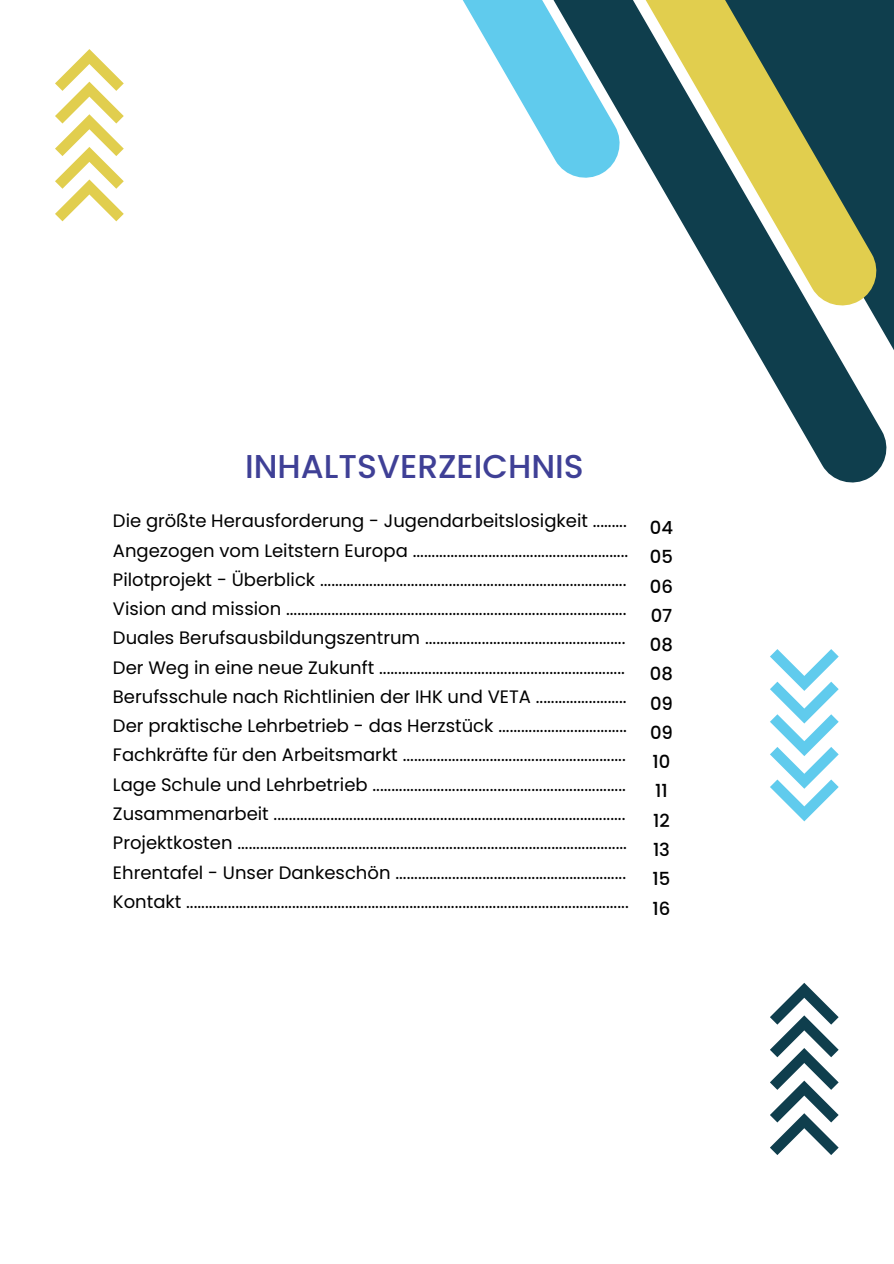
<style>
.page{position:relative;width:894px;height:1264px;background:#fff}
.page>*{position:absolute;margin:0;border:0;box-sizing:border-box;transform-origin:0 0}
.t1{font:500 33px "Poppins";color:#3f4096}
.t2{font:18px "Poppins";color:#000}
.t3{font:500 18px/29.2px "Poppins";color:#000}
</style>
<div class="page">
<svg style="left:624px;top:0;width:267px;height:483px"></svg>
<svg style="left:462px;top:0;width:162px;height:178px"></svg>
<svg style="left:55px;top:49px;width:68px;height:172px"></svg>
<svg style="left:770px;top:649px;width:68px;height:172px"></svg>
<svg style="left:770px;top:982px;width:68px;height:172px"></svg>
<p class="t1" style="left:245px;top:444px;width:340px">INHALTSVERZEICHNIS</p>
<p class="t2" style="left:113px;top:508px;width:515px">Die größte Herausforderung - Jugendarbeitslosigkeit .........</p>
<h1 class="t2" style="left:113px;top:537px;width:516px">Angezogen vom Leitstern Europa .........................................................</h1>
<p class="t2" style="left:113px;top:567px;width:515px">Pilotprojekt - Überblick .................................................................................</p>
<p class="t2" style="left:113px;top:596px;width:515px">Vision and mission ..........................................................................................</p>
<p class="t2" style="left:113px;top:625px;width:514px">Duales Berufsausbildungszentrum .....................................................</p>
<p class="t2" style="left:113px;top:654px;width:513px">Der Weg in eine neue Zukunft .................................................................</p>
<p class="t2" style="left:113px;top:684px;width:515px">Berufsschule nach Richtlinien der IHK und VETA ........................</p>
<p class="t2" style="left:113px;top:713px;width:515px">Der praktische Lehrbetrieb - das Herzstück ..................................</p>
<p class="t2" style="left:113px;top:742px;width:514px">Fachkräfte für den Arbeitsmarkt ...........................................................</p>
<p class="t2" style="left:113px;top:771px;width:514px">Lage Schule und Lehrbetrieb ...................................................................</p>
<p class="t2" style="left:113px;top:801px;width:514px">Zusammenarbeit .............................................................................................</p>
<p class="t2" style="left:113px;top:830px;width:515px">Projektkosten .......................................................................................................</p>
<p class="t2" style="left:113px;top:859px;width:514px">Ehrentafel - Unser Dankeschön .............................................................</p>
<p class="t2" style="left:113px;top:888px;width:517px">Kontakt .....................................................................................................................</p>
<p class="t3" style="left:649px;top:513px;width:25px">04<br>05<br>06<br>07<br>08<br>08<br>09<br>09<br>10<br>11<br>12<br>13<br>15<br>16</p>
</div>
